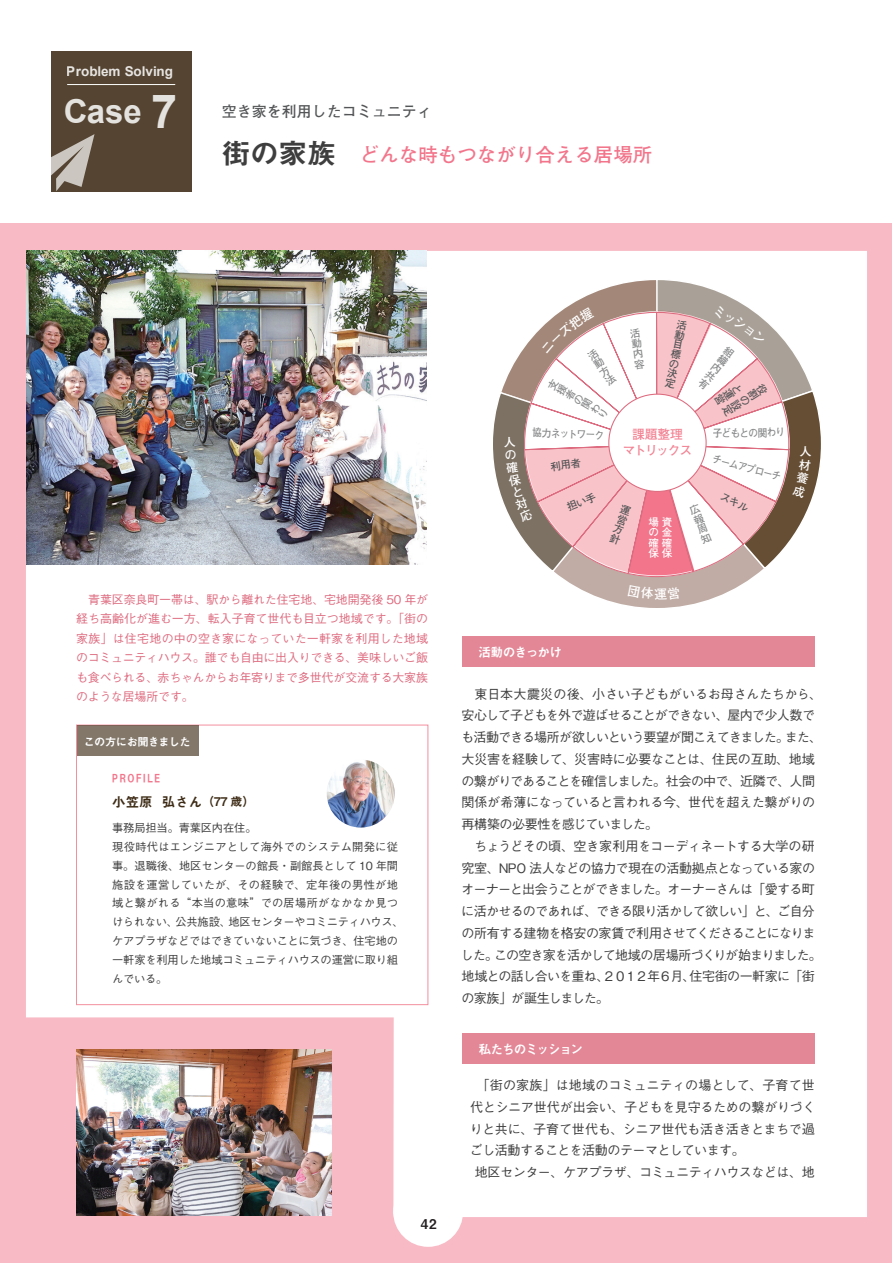
<style>
.page{position:relative;width:893px;height:1263px;background:#fff}
.page>*{position:absolute;margin:0;border:0;box-sizing:border-box;transform-origin:0 0}
.t1{font:700 33px "Arial";color:#fff}
.t2{font:28.5px "Midashi Go Pro MB31";color:#3e3e3f}
.t3{font:700 19.5px "Futo Go B101 Pro";color:#f2758b}
.t4{font:700 15px "Futo Go B101 Pro";color:#545557}
.t5{font:700 13.5px "Arial";letter-spacing:-.005em;color:#fff}
.t6{font:13.5px "Midashi Go Pro MB31";color:#3d2b15}
.t7{font:13.5px "Midashi Go Pro MB31";color:#231f20}
.t8{font:500 13.05px/21.8px "Gothic BBB Pro";letter-spacing:-.045em;color:#3e3e3f}
.t9{font:500 13.05px "Gothic BBB Pro";letter-spacing:-.02em;color:#3e3e3f}
.t10{font:500 13.05px "Gothic BBB Pro";color:#3e3e3f}
.t11{font:12.75px "Midashi Go Pro MB31";letter-spacing:-.085em;color:#fff}
.t12{font:700 12.75px/16.5px "Futo Go B101 Pro";letter-spacing:-.085em;color:#f38394;text-align:center}
.t13{font:500 12px/19.5px "Gothic BBB Pro";letter-spacing:-.02em;color:#de6c80;text-align:justify}
.t14{font:500 11.25px/18.8px "Gothic BBB Pro";letter-spacing:-.01em;color:#3e3e3f}
.t15{font:11.25px "Midashi Go Pro MB31";letter-spacing:-.05em;color:#fff}
.t16{font:700 10.5px/10.2px "Futo Go B101 Pro";color:#545557;text-align:justify}
.t17{font:700 10.5px/10.5px "Futo Go B101 Pro";color:#fff;text-align:justify}
.t18{font:700 10.5px "Futo Go B101 Pro";color:#545557;scale:.89 1}
.t19{font:700 10.5px "Futo Go B101 Pro";color:#545557;scale:.93 1}
.t20{font:700 10.5px "Futo Go B101 Pro";color:#545557;scale:.92 1}
.t21{font:10.5px "HGP Soei Kakugothic UB";letter-spacing:.15em;color:#f2758b}
.t22{font:700 10.05px/9.8px "Futo Go B101 Pro";color:#545557;text-align:justify;scale:1.04 1}
.s1{font-size:46.95px}
.s2{font-size:12px}
</style>
<div class="page">
<div style="left:51px;top:51px;width:140px;height:140px;background:#544431"></div>
<div style="left:1px;top:223px;width:891px;height:1040px;background:#f8bac5"></div>
<div style="left:26px;top:251px;width:841px;height:966px;background:#fff"></div>
<div style="left:393px;top:1177px;width:70px;height:70px;background:#fff;border-radius:50%"></div>
<img style="left:27px;top:251px;width:399px;height:313px">
<div style="left:76px;top:725px;width:352px;height:280px;border:1px solid #f48f9f"></div>
<img style="left:327px;top:759px;width:68px;height:68px;border-radius:34px">
<div style="left:77px;top:725px;width:122px;height:31px;background:#827769"></div>
<div style="left:462px;top:636px;width:353px;height:31px;background:#e38696"></div>
<hr style="left:67px;top:84px;width:108px;height:1px;background:#fff">
<svg style="left:51px;top:134px;width:44px;height:57px"></svg>
<div style="left:462px;top:1033px;width:353px;height:31px;background:#e38696"></div>
<img style="left:77px;top:1049px;width:255px;height:166px">
<svg style="left:491px;top:278px;width:332px;height:332px"></svg>
<p class="t5" style="left:67px;top:62px;width:108px">Problem Solving</p>
<h1 class="t1" style="left:63px;top:89px;width:116px">Case <span class="s1">7</span></h1>
<p class="t4" style="left:222px;top:99px;width:211px">空き家を利用したコミュニティ</p>
<h3 class="t3" style="left:360px;top:139px;width:294px">どんな時もつながり合える居場所</h3>
<h2 class="t2" style="left:221px;top:131px;width:116px">街の家族</h2>
<p class="t16" style="left:678px;top:318px;width:7px;rotate:11deg">活動目標の決定</p>
<p class="t16" style="left:629px;top:328px;width:7px;rotate:-8deg">活動内容</p>
<p class="t16" style="left:729px;top:344px;width:7px;rotate:38deg">組織内共有</p>
<p class="t16" style="left:585px;top:352px;width:7px;rotate:-35deg">活動方法</p>
<p class="t22" style="left:545px;top:386px;width:6px;rotate:-60deg">支援者の関わり</p>
<p class="t16" style="left:765px;top:381px;width:7px;rotate:58deg">役割の設定</p>
<p class="t18" style="left:715px;top:450px;width:81px;rotate:15deg">チームアプローチ</p>
<p class="t19" style="left:532px;top:424px;width:79px;rotate:2deg">協力ネットワーク</p>
<p class="t20" style="left:712px;top:425px;width:80px;rotate:-1deg">子どもとの関わり</p>
<p class="t12" style="left:623px;top:424px;width:71px">課題整理<br>マトリックス</p>
<p class="t13" style="left:76px;top:588px;width:354px;text-indent:12px">青葉区奈良町一帯は、駅から離れた住宅地、宅地開発後 50 年が経ち高齢化が進む一方、転入子育て世代も目立つ地域です。「街の家族」は住宅地の中の空き家になっていた一軒家を利用した地域のコミュニティハウス。誰でも自由に出入りできる、美味しいご飯も食べられる、赤ちゃんからお年寄りまで多世代が交流する大家族のような居場所です。</p>
<p class="t15" style="left:84px;top:732px;width:109px">この方にお聞きました</p>
<p class="t21" style="left:112px;top:773px;width:49px">PROFILE</p>
<p class="t14" style="left:112px;top:817px;width:293px">事務局担当。青葉区内在住。<br>現役時代はエンジニアとして海外でのシステム開発に従事。退職後、地区センターの館長・副館長として 10 年間施設を運営していたが、その経験で、定年後の男性が地域と繋がれる“本当の意味”での居場所がなかなか見つけられない、公共施設、地区センターやコミニティハウス、ケアプラザなどではできていないことに気づき、住宅地の一軒家を利用した地域コミュニティハウスの運営に取り組んでいる。</p>
<p class="t6" style="left:112px;top:791px;width:144px">小笠原 弘さん<span class="s2">（77 歳）</span></p>
<p class="t7" style="left:421px;top:1212px;width:17px">42</p>
<p class="t11" style="left:478px;top:642px;width:85px">活動のきっかけ</p>
<p class="t16" style="left:623px;top:502px;width:7px;rotate:20deg">運営方針</p>
<p class="t16" style="left:688px;top:506px;width:7px;rotate:-22deg">広報周知</p>
<p class="t17" style="left:648px;top:515px;width:25px">場資の金確確保保</p>
<p class="t8" style="left:461px;top:681px;width:363px;text-indent:14px">東日本大震災の後、小さい子どもがいるお母さんたちから、安心して子どもを外で遊ばせることができない、屋内で少人数でも活動できる場所が欲しいという要望が聞こえてきました。また、大災害を経験して、災害時に必要なことは、住民の互助、地域の繋がりであることを確信しました。社会の中で、近隣で、人間関係が希薄になっていると言われる今、世代を超えた繋がりの再構築の必要性を感じていました。</p>
<p class="t8" style="left:461px;top:833px;width:363px;text-indent:14px">ちょうどその頃、空き家利用をコーディネートする大学の研究室、NPO 法人などの協力で現在の活動拠点となっている家のオーナーと出会うことができました。オーナーさんは「愛する町に活かせるのであれば、できる限り活かして欲しい」と、ご自分の所有する建物を格安の家賃で利用させてくださることになりました。この空き家を活かして地域の居場所づくりが始まりました。地域との話し合いを重ね、２０１２年６月、住宅街の一軒家に「街の家族」が誕生しました。</p>
<p class="t11" style="left:478px;top:1039px;width:106px">私たちのミッション</p>
<p class="t10" style="left:476px;top:1075px;width:340px">「街の家族」は地域のコミュニティの場として、子育て世</p>
<p class="t9" style="left:470px;top:1096px;width:347px">代とシニア世代が出会い、子どもを見守るための繋がりづく</p>
<p class="t9" style="left:470px;top:1118px;width:346px">りと共に、子育て世代も、シニア世代も活き活きとまちで過</p>
<p class="t8" style="left:470px;top:1138px;width:276px">ごし活動することを活動のテーマとしています。</p>
<p class="t8" style="left:475px;top:1160px;width:342px">地区センター、ケアプラザ、コミュニティハウスなどは、地</p>
</div>
